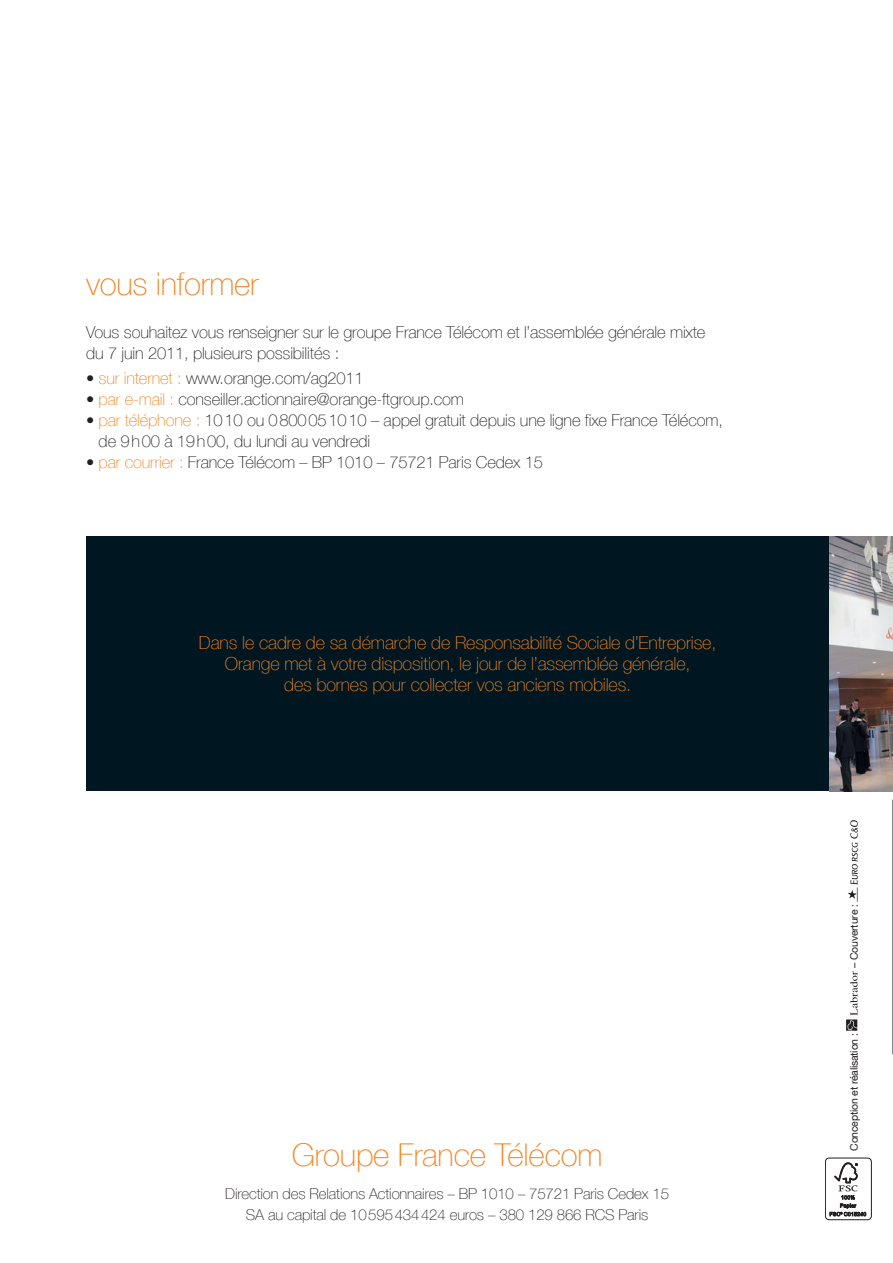
<style>
.page{position:relative;width:893px;height:1263px;background:#fff}
.page>*{position:absolute;margin:0;border:0;box-sizing:border-box;transform-origin:0 0}
.t1{font:100 31.5px "Helvetica Neue LT Com";letter-spacing:-.01em;color:#f5821f}
.t2{font:100 18px/21px "Helvetica Neue LT Com";letter-spacing:-.01em;color:#f5821f;text-align:center}
.t3{font:100 16.5px/21px "Helvetica Neue LT Com";letter-spacing:-.01em;color:#231f20}
.t4{font:100 15px/21px "Helvetica Neue LT Com";letter-spacing:-.01em;color:#231f20;text-align:center}
.t5{font:10.5px "Helvetica Neue LT Com";letter-spacing:-.02em;color:#231f20}
.s1{color:#f5821f}
</style>
<div class="page">
<div style="left:86px;top:536px;width:743px;height:255px;background:#001722"></div>
<img style="left:829px;top:536px;width:64px;height:255px">
<svg style="left:846px;top:971px;width:11px;height:60px"></svg>
<svg style="left:848px;top:820px;width:10px;height:82px"></svg>
<div style="left:825px;top:1158px;width:47px;height:62px;border:1px solid #231f20;border-radius:4px"></div>
<svg style="left:830px;top:1162px;width:36px;height:54px"></svg>
<h1 class="t1" style="left:86px;top:273px;width:174px">vous informer</h1>
<p class="t3" style="left:86px;top:324px;width:621px">Vous souhaitez vous renseigner sur le groupe France Télécom et l’assemblée générale mixte du 7 juin 2011, plusieurs possibilités :</p>
<p class="t3" style="left:86px;top:370px;width:279px">• <span class="s1">sur internet :</span> www.orange.com/ag2011</p>
<p class="t3" style="left:86px;top:391px;width:379px">• <span class="s1">par e-mail :</span> conseiller.actionnaire@orange-ftgroup.com</p>
<p class="t3" style="left:99px;top:412px;width:626px;text-indent:-13px">• <span class="s1">par téléphone :</span> 10 10 ou 0 800 05 10 10 – appel gratuit depuis une ligne fixe France Télécom, de 9 h 00 à 19 h 00, du lundi au vendredi</p>
<p class="t3" style="left:86px;top:454px;width:458px">• <span class="s1">par courrier :</span> France Télécom – BP 1010 – 75721 Paris Cedex 15</p>
<p class="t2" style="left:199px;top:635px;width:519px">Dans le cadre de sa démarche de Responsabilité Sociale d’Entreprise,<br>Orange met à votre disposition, le jour de l’assemblée générale,<br>des bornes pour collecter vos anciens mobiles.</p>
<h1 class="t1" style="left:292px;top:1143px;width:312px">Groupe France Télécom</h1>
<p class="t4" style="left:225px;top:1185px;width:445px">Direction des Relations Actionnaires – BP 1010 – 75721 Paris Cedex 15<br>SA au capital de 10 595 434 424 euros – 380 129 866 RCS Paris</p>
<p class="t5" style="left:850px;top:968px;width:65px;rotate:-90deg">– Couverture :</p>
<p class="t5" style="left:850px;top:1151px;width:119px;rotate:-90deg">Conception et réalisation :</p>
</div>
